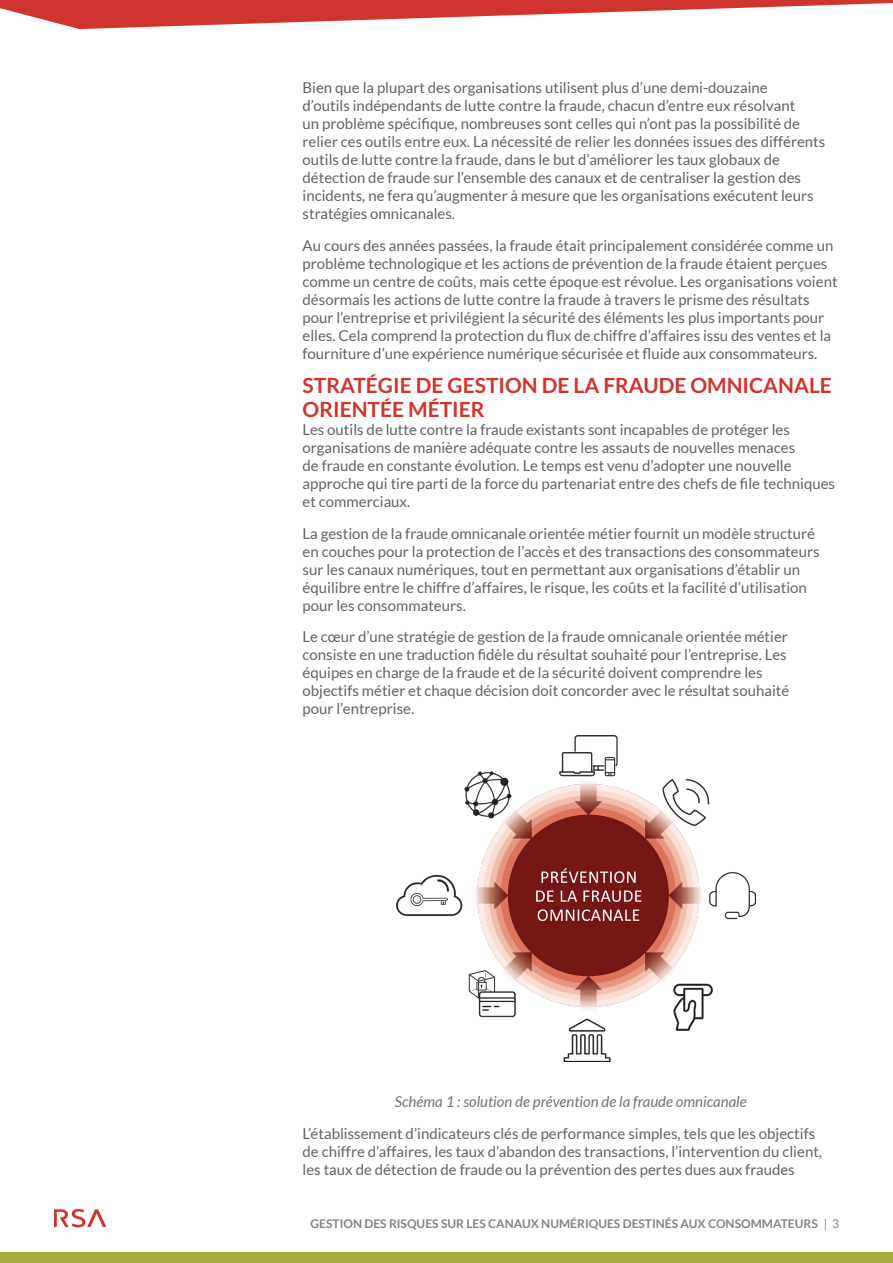
<style>
.page{position:relative;width:893px;height:1263px;background:#fff}
.page>*{position:absolute;margin:0;border:0;box-sizing:border-box;transform-origin:0 0}
.hyperlink{font:700 21px/24px "Lato";color:#cf342e}
.hyperlink-2{font:15px/18px "Lato";color:#5e6367}
.Body_Paragraph{font:italic 15px "Lato";color:#717271}
.t1{font:700 12px "Lato";color:#808285}
.s1{font-weight:400}
</style>
<div class="page">
<div style="left:0;top:1252px;width:893px;height:11px;background:#a5ad37"></div>
<svg style="left:54px;top:1209px;width:52px;height:18px"></svg>
<svg style="left:0;top:0;width:893px;height:29px"></svg>
<img style="left:396px;top:736px;width:360px;height:325px">
<p class="hyperlink-2" style="left:303px;top:79px;width:524px">Bien que la plupart des organisations utilisent plus d’une demi-douzaine<br>d’outils indépendants de lutte contre la fraude, chacun d’entre eux résolvant<br>un problème spécifique, nombreuses sont celles qui n’ont pas la possibilité de relier ces outils entre eux. La nécessité de relier les données issues des différents outils de lutte contre la fraude, dans le but d’améliorer les taux globaux de détection de fraude sur l’ensemble des canaux et de centraliser la gestion des incidents, ne fera qu’augmenter à mesure que les organisations exécutent leurs stratégies omnicanales.</p>
<p class="hyperlink-2" style="left:303px;top:236px;width:536px">Au cours des années passées, la fraude était principalement considérée comme un problème technologique et les actions de prévention de la fraude étaient perçues comme un centre de coûts, mais cette époque est révolue. Les organisations voient désormais les actions de lutte contre la fraude à travers le prisme des résultats pour l’entreprise et privilégient la sécurité des éléments les plus importants pour elles. Cela comprend la protection du flux de chiffre d’affaires issu des ventes et la fourniture d’une expérience numérique sécurisée et fluide aux consommateurs.</p>
<p class="hyperlink" style="left:303px;top:373px;width:531px">STRATÉGIE DE GESTION DE LA FRAUDE OMNICANALE<br>ORIENTÉE MÉTIER</p>
<p class="hyperlink-2" style="left:303px;top:421px;width:534px">Les outils de lutte contre la fraude existants sont incapables de protéger les organisations de manière adéquate contre les assauts de nouvelles menaces<br>de fraude en constante évolution. Le temps est venu d’adopter une nouvelle approche qui tire parti de la force du partenariat entre des chefs de file techniques et commerciaux.</p>
<p class="hyperlink-2" style="left:303px;top:524px;width:519px">La gestion de la fraude omnicanale orientée métier fournit un modèle structuré en couches pour la protection de l’accès et des transactions des consommateurs sur les canaux numériques, tout en permettant aux organisations d’établir un équilibre entre le chiffre d’affaires, le risque, les coûts et la facilité d’utilisation pour les consommateurs.</p>
<p class="hyperlink-2" style="left:303px;top:628px;width:488px">Le cœur d’une stratégie de gestion de la fraude omnicanale orientée métier consiste en une traduction fidèle du résultat souhaité pour l’entreprise. Les équipes en charge de la fraude et de la sécurité doivent comprendre les objectifs métier et chaque décision doit concorder avec le résultat souhaité pour l’entreprise.</p>
<p class="Body_Paragraph" style="left:395px;top:1093px;width:353px">Schéma 1 : solution de prévention de la fraude omnicanale</p>
<p class="hyperlink-2" style="left:303px;top:1124px;width:521px">L’établissement d’indicateurs clés de performance simples, tels que les objectifs de chiffre d’affaires, les taux d’abandon des transactions, l’intervention du client, les taux de détection de fraude ou la prévention des pertes dues aux fraudes</p>
<p class="t1" style="left:311px;top:1217px;width:530px">GESTION DES RISQUES SUR LES CANAUX NUMÉRIQUES DESTINÉS AUX CONSOMMATEURS <span class="s1">| 3</span></p>
</div>
